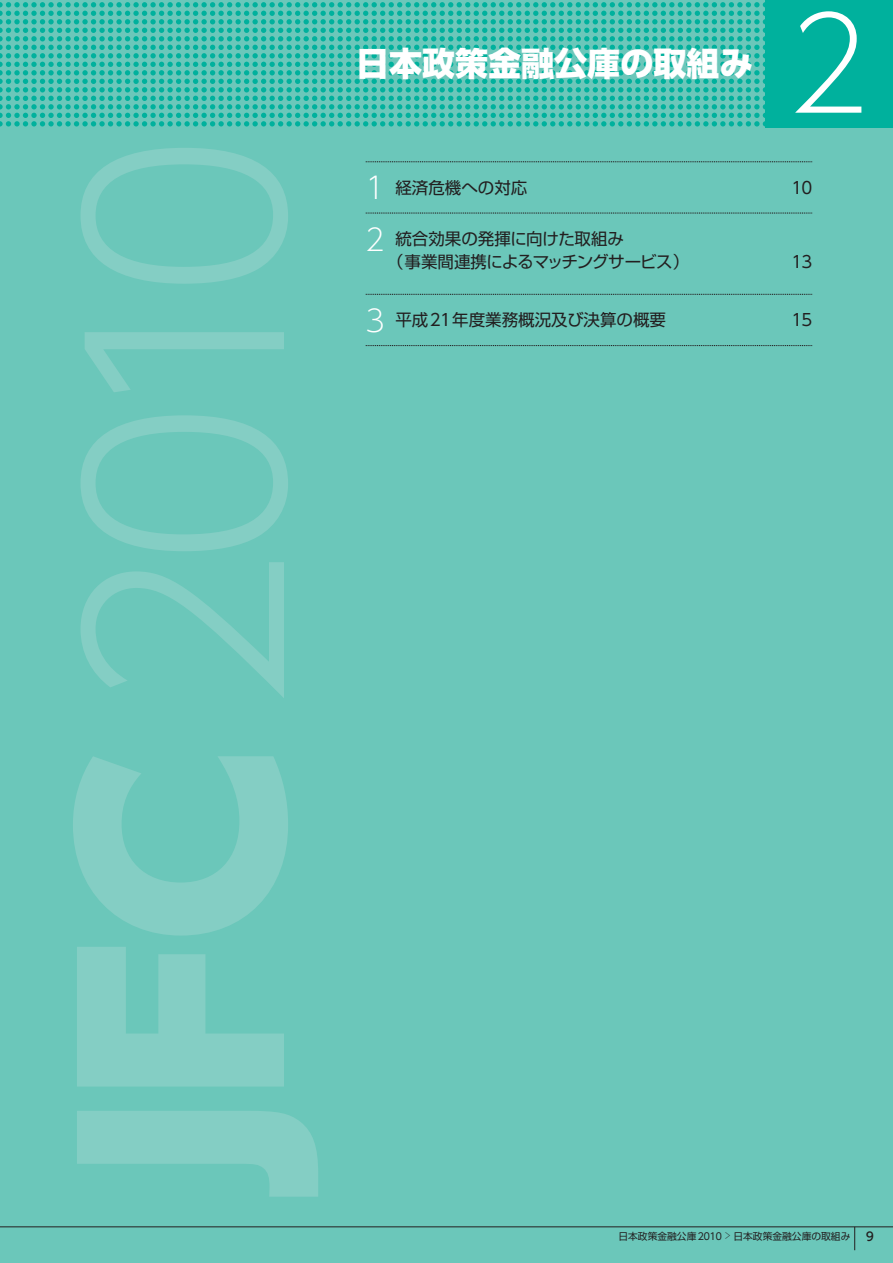
<style>
.page{position:relative;width:893px;height:1263px;background:#6bc7ba}
.page>*{position:absolute;margin:0;border:0;box-sizing:border-box;transform-origin:0 0}
.t1{font:300 255px "MO Clear Tone SG";color:#84cec4}
.t2{font:200 127.5px "MO Clear Tone SG";color:#fff}
.t3{font:800 33px "Shin Go Pr 6 N";color:#fff}
.t4{font:16.5px/23.2px "Shin Go Pr 6 N";letter-spacing:-.02em;color:#231f20}
.t5{font:16.5px "Shin Go Pr 6 N";color:#231f20}
.t6{font:16.5px "MO Clear Tone SG";color:#231f20}
.t7{font:500 12px "MO Clear Tone SG";color:#231f20}
.t8{font:9.75px "Shin Go Pr 6 N";color:#231f20}
.s1{font-weight:900}
.s2{font-family:"MO Clear Tone SG";font-weight:200;font-size:30px;color:#fff}
.s3{font-family:"MO Clear Tone SG"}
.s4{font-weight:300;font-size:9px}
</style>
<div class="page">
<svg style="left:0;top:2px;width:765px;height:124px"></svg>
<hr style="left:0;top:1226px;width:893px;height:1px;background:#231f20">
<svg style="left:854px;top:1227px;width:1px;height:23px"></svg>
<div style="left:765px;top:0;width:128px;height:128px;background:#00b19d"></div>
<svg style="left:366px;top:162px;width:446px;height:1px"></svg>
<svg style="left:366px;top:213px;width:446px;height:1px"></svg>
<svg style="left:366px;top:294px;width:446px;height:1px"></svg>
<svg style="left:366px;top:345px;width:446px;height:1px"></svg>
<h1 class="t1" style="left:15px;top:1182px;width:1047px;rotate:-90deg"><span class="s1">JFC</span> 2010</h1>
<h3 class="t3" style="left:356px;top:37px;width:398px">日本政策金融公庫の取組み</h3>
<h2 class="t2" style="left:790px;top:-22px;width:81px">2</h2>
<p class="t5" style="left:366px;top:174px;width:163px"><span class="s2">1</span> 経済危機への対応</p>
<p class="t6" style="left:792px;top:176px;width:22px">10</p>
<p class="t4" style="left:387px;top:226px;width:304px;text-indent:-22px"><span class="s2">2</span> 統合効果の発揮に向けた取組み<br>（事業間連携によるマッチングサービス）</p>
<p class="t6" style="left:792px;top:251px;width:22px">13</p>
<p class="t5" style="left:366px;top:306px;width:302px"><span class="s2">3</span> 平成<span class="s3">21</span>年度業務概況及び決算の概要</p>
<p class="t6" style="left:792px;top:309px;width:22px">15</p>
<p class="t8" style="left:619px;top:1228px;width:233px">日本政策金融公庫 <span class="s3">2010</span> <span class="s4">＞</span>日本政策金融公庫の取組み</p>
<p class="t7" style="left:866px;top:1228px;width:9px">9</p>
</div>
